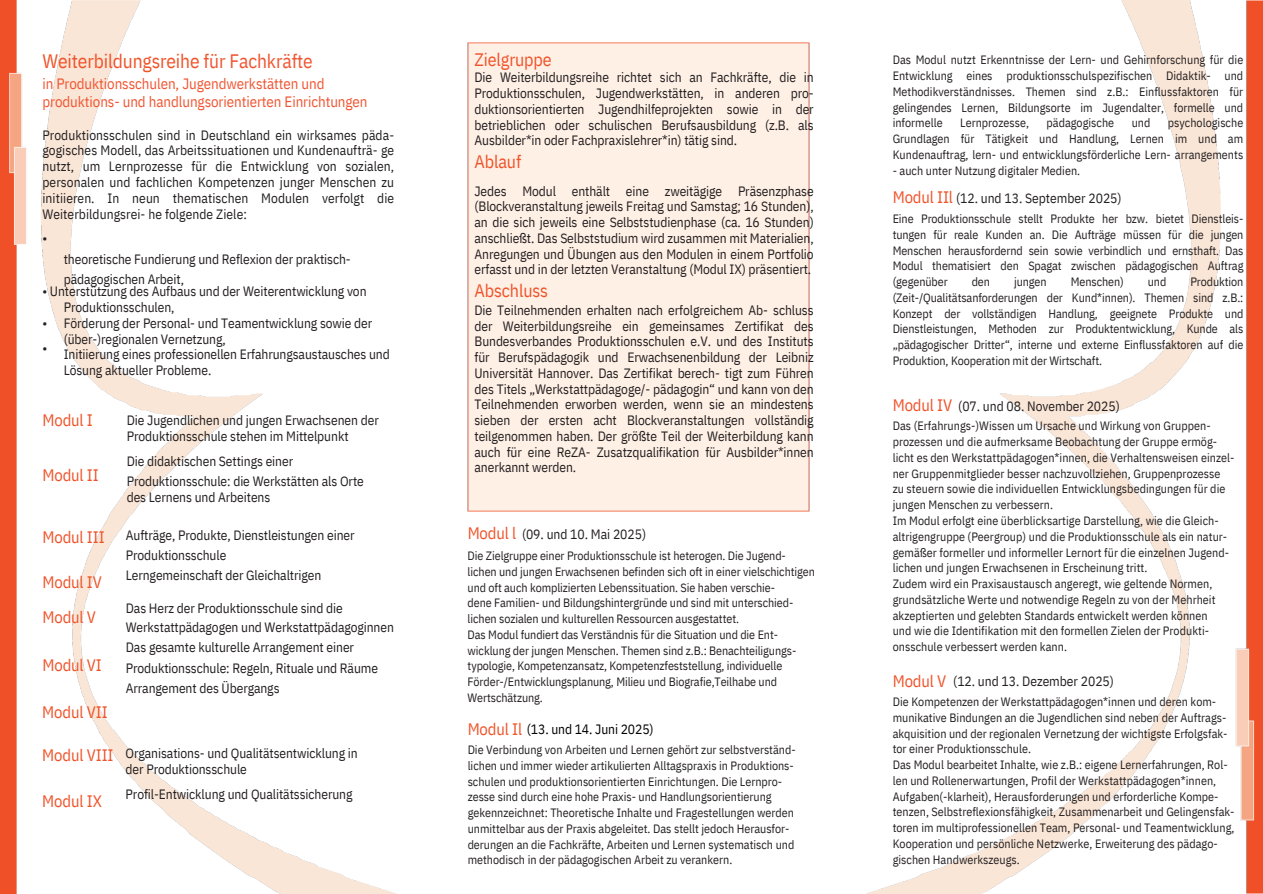
<style>
.page{position:relative;width:1263px;height:894px;background:#fff}
.page>*{position:absolute;margin:0;border:0;box-sizing:border-box;transform-origin:0 0}
.t1{font:19.5px "IBM Plex Sans Cond";letter-spacing:-.005em;color:#f05329}
.t2{font:18px "IBM Plex Sans Cond";letter-spacing:-.005em;color:#f05329}
.t3{font:16.5px/34.8px "IBM Plex Sans Cond";letter-spacing:-.005em;color:#f05329}
.t4{font:15px/18px "IBM Plex Sans Cond";letter-spacing:-.005em;color:#f05532}
.t5{font:13.5px/15.8px "IBM Plex Sans Cond";letter-spacing:-.005em;color:#231f20}
.t6{font:13.5px "IBM Plex Sans Cond";letter-spacing:-.005em;color:#000}
.t7{font:12px/15.8px "IBM Plex Sans Cond";color:#231f20}
.s1{color:#f05532}
</style>
<div class="page">
<img style="left:0;top:0;width:394px;height:893px">
<div style="left:467px;top:42px;width:343px;height:470px;background:#fff0e6"></div>
<img style="left:871px;top:0;width:350px;height:892px">
<img style="left:1235px;top:0;width:28px;height:893px">
<h2 class="t1" style="left:42px;top:48px;width:272px">Weiterbildungsreihe <span class="s1">für Fachkräfte</span></h2>
<h1 class="t2" style="left:474px;top:48px;width:79px">Zielgruppe</h1>
<h2 class="t4" style="left:42px;top:75px;width:327px">in Produktionsschulen, Jugendwerkstätten und produktions- und handlungsorientierten Einrichtungen</h2>
<p class="t5" style="left:474px;top:69px;width:341px;text-align:justify">Die Weiterbildungsreihe richtet sich an Fachkräfte, die in Produktionsschulen, Jugendwerkstätten, in anderen pro&shy;duktionsorientierten Jugendhilfeprojekten sowie in der betrieblichen oder schulischen Berufsausbildung (z.B. als Ausbilder*in oder Fachpraxislehrer*in) tätig sind.</p>
<p class="t2" style="left:474px;top:149px;width:48px">Ablauf</p>
<h1 class="t5" style="left:42px;top:127px;width:353px;text-align:justify">Produktionsschulen sind in Deutschland ein wirksames päda&shy;gogisches Modell, das Arbeitssituationen und Kundenaufträ- ge nutzt, um Lernprozesse für die Entwicklung von sozialen, personalen und fachlichen Kompetenzen junger Menschen zu initiieren. In neun thematischen Modulen verfolgt die Weiterbildungsrei- he folgende Ziele:</h1>
<h1 class="t5" style="left:42px;top:230px;width:6px">•</h1>
<h2 class="t5" style="left:64px;top:249px;width:289px;line-height:20.2px">theoretische Fundierung und Reflexion der praktisch&shy;pädagogischen Arbeit,</h2>
<p class="t5" style="left:42px;top:283px;width:326px">• Unterstützung des Aufbaus und der Weiterentwicklung von</p>
<h1 class="t5" style="left:64px;top:299px;width:328px">Produktionsschulen,<br>Förderung der Personal- und Teamentwicklung sowie der (über-)regionalen Vernetzung,<br>Initiierung eines professionellen Erfahrungsaustausches und Lösung aktueller Probleme.</h1>
<h2 class="t5" style="left:474px;top:182px;width:341px;text-align:justify">Jedes Modul enthält eine zweitägige Präsenzphase (Blockveranstaltung jeweils Freitag und Samstag; 16 Stunden), an die sich jeweils eine Selbststudienphase (ca. 16 Stunden) anschließt. Das Selbststudium wird zusammen mit Materialien, Anregungen und Übungen aus den Modulen in einem Portfolio erfasst und in der letzten Veranstaltung (Modul IX) präsentiert.</h2>
<h2 class="t2" style="left:474px;top:278px;width:75px">Abschluss</h2>
<h2 class="t5" style="left:474px;top:302px;width:341px;text-align:justify">Die Teilnehmenden erhalten nach erfolgreichem Ab- schluss der Weiterbildungsreihe ein gemeinsames Zertifikat des Bundesverbandes Produktionsschulen e.V. und des Instituts für Berufspädagogik und Erwachsenenbildung der Leibniz Universität Hannover. Das Zertifikat berech- tigt zum Führen des Titels „Werkstattpädagoge/- pädagogin“ und kann von den Teilnehmenden erworben werden, wenn sie an mindestens sieben der ersten acht Blockveranstaltungen vollständig teilgenommen haben. Der größte Teil der Weiterbildung kann auch für eine ReZA- Zusatzqualifikation für Ausbilder*innen anerkannt werden.</h2>
<h2 class="t5" style="left:42px;top:310px;width:6px;line-height:24.8px">• •</h2>
<p class="t3" style="left:42px;top:402px;width:52px">Modul I</p>
<h2 class="t5" style="left:127px;top:412px;width:254px">Die Jugendlichen und jungen Erwachsenen der<br>Produktionsschule stehen im Mittelpunkt</h2>
<h2 class="t5" style="left:127px;top:450px;width:239px;line-height:20.2px">Die didaktischen Settings einer<br>Produktionsschule: die Werkstätten als Orte</h2>
<h2 class="t5" style="left:127px;top:488px;width:145px">des Lernens und Arbeitens</h2>
<h1 class="t5" style="left:126px;top:524px;width:230px;line-height:20.2px">Aufträge, Produkte, Dienstleistungen einer<br>Produktionsschule<br>Lerngemeinschaft der Gleichaltrigen</h1>
<h1 class="t5" style="left:126px;top:598px;width:270px;line-height:20px">Das Herz der Produktionsschule sind die Werkstattpädagogen und Werkstattpädagoginnen Das gesamte kulturelle Arrangement einer Produktionsschule: Regeln, Rituale und Räume Arrangement des Übergangs</h1>
<h2 class="t3" style="left:42px;top:457px;width:58px">Modul II</h2>
<h1 class="t3" style="left:468px;top:515px;width:50px">Modul l</h1>
<h2 class="t5" style="left:522px;top:525px;width:126px">(09. und 10. Mai 2025)</h2>
<h2 class="t3" style="left:42px;top:519px;width:64px">Modul III</h2>
<h2 class="t3" style="left:42px;top:564px;width:61px">Modul IV<br>Modul V</h2>
<h2 class="t3" style="left:42px;top:647px;width:61px">Modul VI</h2>
<h2 class="t3" style="left:42px;top:694px;width:67px">Modul VII</h2>
<p class="t3" style="left:42px;top:736px;width:73px">Modul VIII</p>
<h1 class="t3" style="left:42px;top:783px;width:61px">Modul IX</h1>
<p class="t7" style="left:468px;top:547px;width:349px">Die Zielgruppe einer Produktionsschule ist heterogen. Die Jugend&shy;lichen und jungen Erwachsenen befinden sich oft in einer vielschichtigen und oft auch komplizierten Lebenssituation. Sie haben verschie-<br>dene Familien- und Bildungshintergründe und sind mit unterschied&shy;lichen sozialen und kulturellen Ressourcen ausgestattet.<br>Das Modul fundiert das Verständnis für die Situation und die Ent&shy;wicklung der jungen Menschen. Themen sind z.B.: Benachteiligungs&shy;typologie, Kompetenzansatz, Kompetenzfeststellung, individuelle Förder-/Entwicklungsplanung, Milieu und Biografie,Teilhabe und Wertschätzung.</p>
<h2 class="t3" style="left:468px;top:710px;width:56px">Modul Il</h2>
<h1 class="t6" style="left:527px;top:720px;width:128px">(13. und 14. Juni 2025)</h1>
<p class="t7" style="left:468px;top:741px;width:330px">Die Verbindung von Arbeiten und Lernen gehört zur selbstverständ&shy;lichen und immer wieder artikulierten Alltagspraxis in Produktions&shy;schulen und produktionsorientierten Einrichtungen. Die Lernpro&shy;zesse sind durch eine hohe Praxis- und Handlungsorientierung gekennzeichnet: Theoretische Inhalte und Fragestellungen werden unmittelbar aus der Praxis abgeleitet. Das stellt jedoch Herausfor&shy;derungen an die Fachkräfte, Arbeiten und Lernen systematisch und methodisch in der pädagogischen Arbeit zu verankern.</p>
<h1 class="t5" style="left:126px;top:744px;width:234px">Organisations- und Qualitätsentwicklung in der Produktionsschule</h1>
<h1 class="t5" style="left:126px;top:785px;width:228px">Profil-Entwicklung und Qualitätssicherung</h1>
<h1 class="t7" style="left:893px;top:52px;width:352px;text-align:justify">Das Modul nutzt Erkenntnisse der Lern- und Gehirnforschung für die Entwicklung eines produktionsschulspezifischen Didaktik- und Methodikverständnisses. Themen sind z.B.: Einflussfaktoren für gelingendes Lernen, Bildungsorte im Jugendalter, formelle und informelle</h1>
<h1 class="t7" style="left:893px;top:115px;width:352px;text-align:justify;text-indent:275px">psychologische Grundlagen für Tätigkeit und Handlung, Lernen im und am Kundenauftrag, lern- und entwicklungsförderliche Lern- arrangements</h1>
<h1 class="t7" style="left:893px;top:162px;width:189px">- auch unter Nutzung digitaler Medien.</h1>
<h2 class="t7" style="left:893px;top:210px;width:352px;text-align:justify">Eine Produktionsschule stellt Produkte her bzw. bietet Dienstleis&shy;tungen für reale Kunden an. Die Aufträge müssen für die jungen Menschen herausfordernd sein sowie verbindlich und ernsthaft. Das Modul thematisiert den Spagat zwischen pädagogischen Auftrag (gegenüber</h2>
<h1 class="t7" style="left:960px;top:115px;width:70px">Lernprozesse,</h1>
<h1 class="t7" style="left:1046px;top:115px;width:69px">pädagogische</h1>
<h1 class="t7" style="left:1132px;top:115px;width:20px">und</h1>
<h1 class="t3" style="left:893px;top:180px;width:62px">Modul IIl</h1>
<h2 class="t5" style="left:956px;top:190px;width:167px">(12. und 13. September 2025)</h2>
<h2 class="t7" style="left:972px;top:273px;width:20px">den</h2>
<h2 class="t7" style="left:1014px;top:273px;width:34px">jungen</h2>
<h2 class="t7" style="left:1071px;top:273px;width:55px">Menschen)</h2>
<h2 class="t7" style="left:1148px;top:273px;width:20px">und</h2>
<h2 class="t7" style="left:893px;top:273px;width:352px;text-align:justify;text-indent:298px">Produktion (Zeit-/Qualitätsanforderungen der Kund*innen). Themen sind z.B.:<br>Konzept der vollständigen Handlung, geeignete Produkte und Dienstleistungen, Methoden zur Produktentwicklung, Kunde als „pädagogischer Dritter“, interne und externe Einflussfaktoren auf die Produktion, Kooperation mit der Wirtschaft.</h2>
<h1 class="t3" style="left:893px;top:387px;width:61px">Modul IV</h1>
<p class="t5" style="left:958px;top:397px;width:163px">(07. und 08. November 2025)</p>
<h1 class="t7" style="left:893px;top:418px;width:343px">Das (Erfahrungs-)Wissen um Ursache und Wirkung von Gruppen&shy;prozessen und die aufmerksame Beobachtung der Gruppe ermög&shy;licht es den Werkstattpädagogen*innen, die Verhaltensweisen einzel&shy;ner Gruppenmitglieder besser nachzuvollziehen, Gruppenprozesse zu steuern sowie die individuellen Entwicklungsbedingungen für die jungen Menschen zu verbessern.<br>Im Modul erfolgt eine überblicksartige Darstellung, wie die Gleich&shy;altrigengruppe (Peergroup) und die Produktionsschule als ein natur&shy;gemäßer formeller und informeller Lernort für die einzelnen Jugend&shy;lichen und jungen Erwachsenen in Erscheinung tritt.<br>Zudem wird ein Praxisaustausch angeregt, wie geltende Normen, grundsätzliche Werte und notwendige Regeln zu von der Mehrheit akzeptierten und gelebten Standards entwickelt werden können<br>und wie die Identifikation mit den formellen Zielen der Produkti&shy;onsschule verbessert werden kann.</h1>
<h1 class="t3" style="left:893px;top:662px;width:55px">Modul V</h1>
<h1 class="t5" style="left:953px;top:673px;width:162px">(12. und 13. Dezember 2025)</h1>
<h2 class="t7" style="left:893px;top:693px;width:343px">Die Kompetenzen der Werkstattpädagogen*innen und deren kom&shy;munikative Bindungen an die Jugendlichen sind neben der Auftrags&shy;akquisition und der regionalen Vernetzung der wichtigste Erfolgsfak&shy;tor einer Produktionsschule.<br>Das Modul bearbeitet Inhalte, wie z.B.: eigene Lernerfahrungen, Rol&shy;len und Rollenerwartungen, Profil der Werkstattpädagogen*innen, Aufgaben(-klarheit), Herausforderungen und erforderliche Kompe&shy;tenzen, Selbstreflexionsfähigkeit, Zusammenarbeit und Gelingensfak&shy;toren im multiprofessionellen Team, Personal- und Teamentwicklung, Kooperation und persönliche Netzwerke, Erweiterung des pädago&shy;gischen Handwerkszeugs.</h2>
</div>
